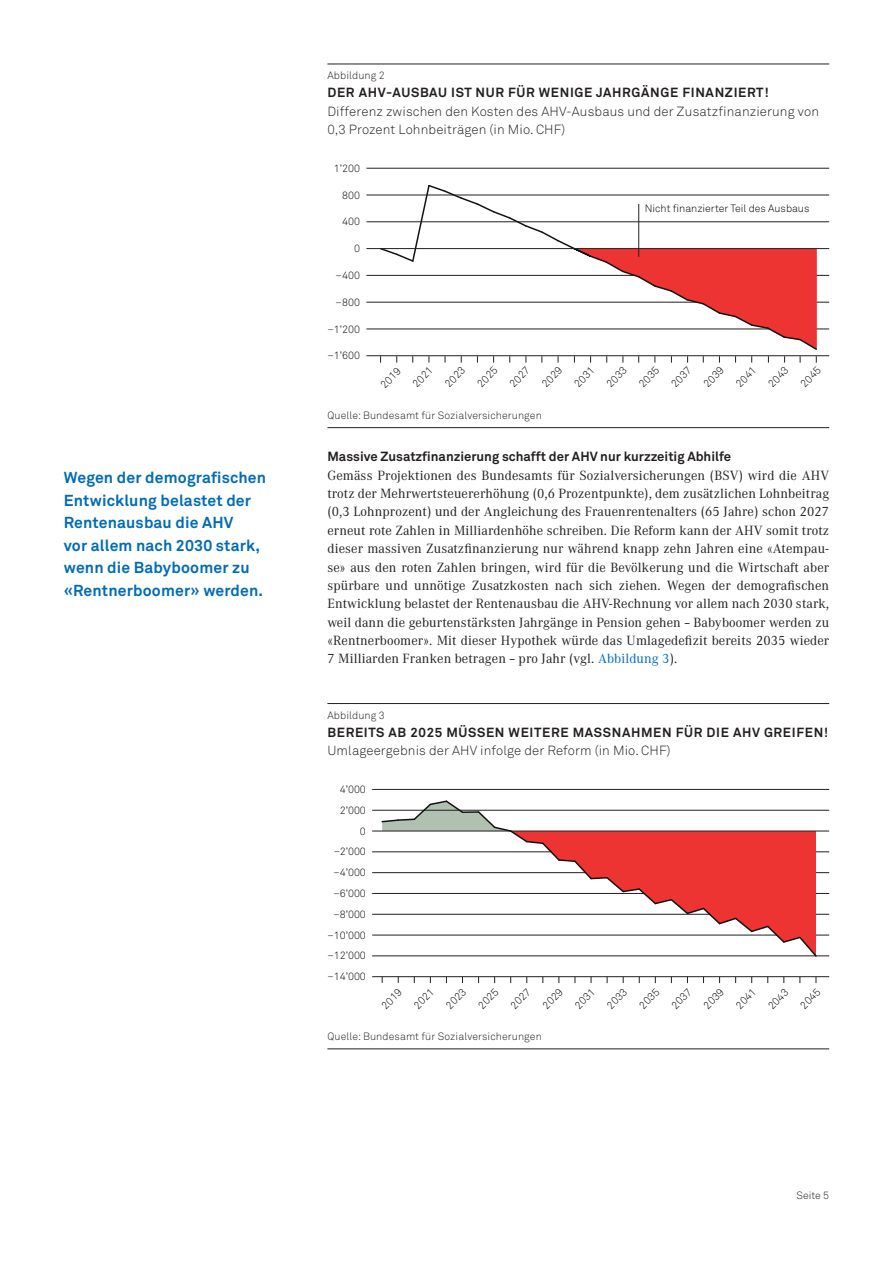
<style>
.page{position:relative;width:893px;height:1263px;background:#fff}
.page>*{position:absolute;margin:0;border:0;box-sizing:border-box;transform-origin:0 0}
.t1{font:700 15.75px/22.5px "Akkurat";letter-spacing:.01em;color:#006bb6}
.t2{font:13.2px/18.3px "Corporate A";letter-spacing:.01em;color:#231f20;text-align:justify}
.t3{font:300 13.2px/18.3px "Akkurat";letter-spacing:.01em;color:#231f20}
.t4{font:700 13.2px "Akkurat";letter-spacing:.05em;color:#231f20}
.t5{font:700 13.2px "Akkurat";color:#231f20}
.t6{font:300 10.5px/22.4px "Akkurat";color:#000}
.t7{font:300 10.5px "Akkurat";letter-spacing:.01em;color:#231f20}
.s1{color:#006bb6}
</style>
<div class="page">
<hr style="left:327px;top:64px;width:502px;height:1px;background:#231f20">
<hr style="left:327px;top:427px;width:502px;height:1px;background:#231f20">
<hr style="left:327px;top:703px;width:502px;height:1px;background:#231f20">
<hr style="left:327px;top:1048px;width:502px;height:1px;background:#231f20">
<hr style="left:366px;top:356px;width:463px;height:1px;background:#c9c8c8">
<hr style="left:366px;top:355px;width:463px;height:1px;background:#231f20">
<hr style="left:366px;top:329px;width:463px;height:1px;background:#231f20">
<hr style="left:366px;top:302px;width:463px;height:1px;background:#231f20">
<hr style="left:366px;top:275px;width:463px;height:1px;background:#231f20">
<hr style="left:366px;top:222px;width:463px;height:1px;background:#231f20">
<hr style="left:366px;top:195px;width:463px;height:1px;background:#231f20">
<hr style="left:366px;top:168px;width:463px;height:1px;background:#231f20">
<hr style="left:366px;top:249px;width:463px;height:1px;background:#ecebeb">
<hr style="left:366px;top:248px;width:463px;height:1px;background:#231f20">
<svg style="left:379px;top:185px;width:439px;height:178px"></svg>
<hr style="left:372px;top:976px;width:457px;height:1px;background:#231f20">
<hr style="left:372px;top:956px;width:457px;height:1px;background:#231f20">
<hr style="left:372px;top:935px;width:457px;height:1px;background:#231f20">
<hr style="left:372px;top:914px;width:457px;height:1px;background:#231f20">
<hr style="left:372px;top:893px;width:457px;height:1px;background:#231f20">
<hr style="left:372px;top:873px;width:457px;height:1px;background:#dddcdc">
<hr style="left:372px;top:872px;width:457px;height:1px;background:#231f20">
<hr style="left:372px;top:852px;width:457px;height:1px;background:#b3b1b2">
<hr style="left:372px;top:851px;width:457px;height:1px;background:#231f20">
<hr style="left:372px;top:810px;width:457px;height:1px;background:#231f20">
<hr style="left:372px;top:789px;width:457px;height:1px;background:#231f20">
<hr style="left:372px;top:831px;width:457px;height:1px;background:#231f20">
<svg style="left:381px;top:800px;width:437px;height:157px"></svg>
<svg style="left:719px;top:977px;width:2px;height:6px"></svg>
<svg style="left:751px;top:977px;width:2px;height:6px"></svg>
<svg style="left:494px;top:977px;width:2px;height:6px"></svg>
<svg style="left:526px;top:977px;width:2px;height:6px"></svg>
<svg style="left:735px;top:977px;width:2px;height:6px"></svg>
<svg style="left:767px;top:977px;width:2px;height:6px"></svg>
<svg style="left:478px;top:977px;width:2px;height:6px"></svg>
<p class="t1" style="left:64px;top:466px;width:204px">Wegen der demografischen<br>Entwicklung belastet der<br>Rentenausbau die AHV<br>vor allem nach 2030 stark, wenn die Babyboomer zu «Rentnerboomer» werden.</p>
<p class="t7" style="left:327px;top:69px;width:59px">Abbildung 2</p>
<p class="t4" style="left:327px;top:84px;width:132px">Der AHV-Ausbau ist</p>
<p class="t4" style="left:475px;top:84px;width:138px">nur für wenige Jahr</p>
<p class="t4" style="left:631px;top:84px;width:69px">gänge finan</p>
<p class="t4" style="left:725px;top:84px;width:45px">ziert!</p>
<p class="t3" style="left:327px;top:102px;width:493px">Differenz zwischen den Kosten des AHV-Ausbaus und der Zusatzfinanzierung von<br>0,3 Prozent Lohnbeiträgen (in Mio. CHF)</p>
<p class="t6" style="left:334px;top:157px;width:28px">1’200</p>
<p class="t6" style="left:342px;top:184px;width:19px">800</p>
<p class="t6" style="left:342px;top:210px;width:19px">400</p>
<p class="t6" style="left:354px;top:237px;width:7px">0</p>
<p class="t6" style="left:336px;top:264px;width:26px">–400</p>
<p class="t6" style="left:336px;top:291px;width:26px">–800</p>
<p class="t6" style="left:327px;top:317px;width:34px">–1’200</p>
<p class="t6" style="left:327px;top:344px;width:34px">–1’600</p>
<p class="t6" style="left:645px;top:197px;width:166px">Nicht finanzierter Teil des Ausbaus</p>
<p class="t6" style="left:374px;top:378px;width:25px;rotate:-45deg">2019</p>
<p class="t6" style="left:406px;top:377px;width:25px;rotate:-45deg">2021</p>
<p class="t6" style="left:439px;top:377px;width:25px;rotate:-45deg">2023</p>
<p class="t6" style="left:471px;top:377px;width:25px;rotate:-45deg">2025</p>
<p class="t6" style="left:503px;top:377px;width:25px;rotate:-45deg">2027</p>
<p class="t6" style="left:536px;top:377px;width:25px;rotate:-45deg">2029</p>
<p class="t6" style="left:568px;top:377px;width:25px;rotate:-45deg">2031</p>
<p class="t6" style="left:600px;top:377px;width:25px;rotate:-45deg">2033</p>
<p class="t6" style="left:633px;top:377px;width:25px;rotate:-45deg">2035</p>
<p class="t6" style="left:665px;top:377px;width:25px;rotate:-45deg">2037</p>
<p class="t6" style="left:697px;top:377px;width:25px;rotate:-45deg">2039</p>
<p class="t6" style="left:730px;top:377px;width:25px;rotate:-45deg">2041</p>
<p class="t6" style="left:762px;top:377px;width:25px;rotate:-45deg">2043</p>
<p class="t6" style="left:794px;top:377px;width:25px;rotate:-45deg">2045</p>
<p class="t7" style="left:327px;top:409px;width:216px">Quelle: Bundesamt für Sozialversicherungen</p>
<p class="t5" style="left:327px;top:448px;width:405px">Massive Zusatzfinanzierung schafft der AHV nur kurzzeitig Abhilfe</p>
<p class="t2" style="left:327px;top:466px;width:503px">Gemäss Projektionen des Bundesamts für Sozialversicherungen (BSV) wird die AHV trotz der Mehrwertsteuererhöhung (0,6 Prozentpunkte), dem zusätzlichen Lohnbeitrag (0,3 Lohnprozent) und der Angleichung des Frauenrentenalters (65 Jahre) schon 2027 erneut rote Zahlen in Milliardenhöhe schreiben. Die Reform kann der AHV somit trotz dieser massiven Zusatzfinanzierung nur während knapp zehn Jahren eine «Atempau&shy;se» aus den roten Zahlen bringen, wird für die Bevölkerung und die Wirtschaft aber spürbare und unnötige Zusatzkosten nach sich ziehen. Wegen der demografischen Entwicklung belastet der Rentenausbau die AHV-Rechnung vor allem nach 2030 stark, weil dann die geburtenstärksten Jahrgänge in Pension gehen – Babyboomer werden zu «Rentnerboomer». Mit dieser Hypothek würde das Umlagedefizit bereits 2035 wieder 7 Milliarden Franken betragen – pro Jahr (vgl. <span class="s1">Abbildung 3</span>).</p>
<p class="t7" style="left:327px;top:708px;width:59px">Abbildung 3</p>
<p class="t4" style="left:327px;top:724px;width:44px">Bereits</p>
<p class="t4" style="left:389px;top:724px;width:195px">ab 2025 müssen weitere Massnah</p>
<p class="t4" style="left:641px;top:724px;width:189px">men für di e AHV grei fen !</p>
<p class="t3" style="left:327px;top:741px;width:345px">Umlageergebnis der AHV infolge der Reform (in Mio. CHF)</p>
<p class="t6" style="left:340px;top:778px;width:28px">4’000</p>
<p class="t6" style="left:340px;top:799px;width:28px">2’000</p>
<p class="t6" style="left:360px;top:819px;width:7px">0</p>
<p class="t6" style="left:334px;top:840px;width:33px">–2’000</p>
<p class="t6" style="left:333px;top:861px;width:34px">–4’000</p>
<p class="t6" style="left:333px;top:882px;width:34px">–6’000</p>
<p class="t6" style="left:333px;top:903px;width:34px">–8’000</p>
<p class="t6" style="left:327px;top:924px;width:40px">–10’000</p>
<p class="t6" style="left:327px;top:944px;width:40px">–12’000</p>
<p class="t6" style="left:327px;top:965px;width:40px">–14’000</p>
<p class="t6" style="left:375px;top:999px;width:25px;rotate:-45deg">2019</p>
<p class="t6" style="left:407px;top:999px;width:25px;rotate:-45deg">2021</p>
<p class="t6" style="left:440px;top:999px;width:25px;rotate:-45deg">2023</p>
<p class="t6" style="left:472px;top:999px;width:25px;rotate:-45deg">2025</p>
<p class="t6" style="left:504px;top:999px;width:25px;rotate:-45deg">2027</p>
<p class="t6" style="left:536px;top:999px;width:25px;rotate:-45deg">2029</p>
<p class="t6" style="left:568px;top:999px;width:25px;rotate:-45deg">2031</p>
<p class="t6" style="left:601px;top:999px;width:25px;rotate:-45deg">2033</p>
<p class="t6" style="left:633px;top:999px;width:25px;rotate:-45deg">2035</p>
<p class="t6" style="left:665px;top:999px;width:25px;rotate:-45deg">2037</p>
<p class="t6" style="left:697px;top:999px;width:25px;rotate:-45deg">2039</p>
<p class="t6" style="left:729px;top:999px;width:25px;rotate:-45deg">2041</p>
<p class="t6" style="left:778px;top:983px;width:25px;text-indent:-23px;rotate:-45deg">2043<br>2045</p>
<p class="t7" style="left:327px;top:1030px;width:216px">Quelle: Bundesamt für Sozialversicherungen</p>
<p class="t7" style="left:797px;top:1189px;width:34px">Seite 5</p>
</div>
